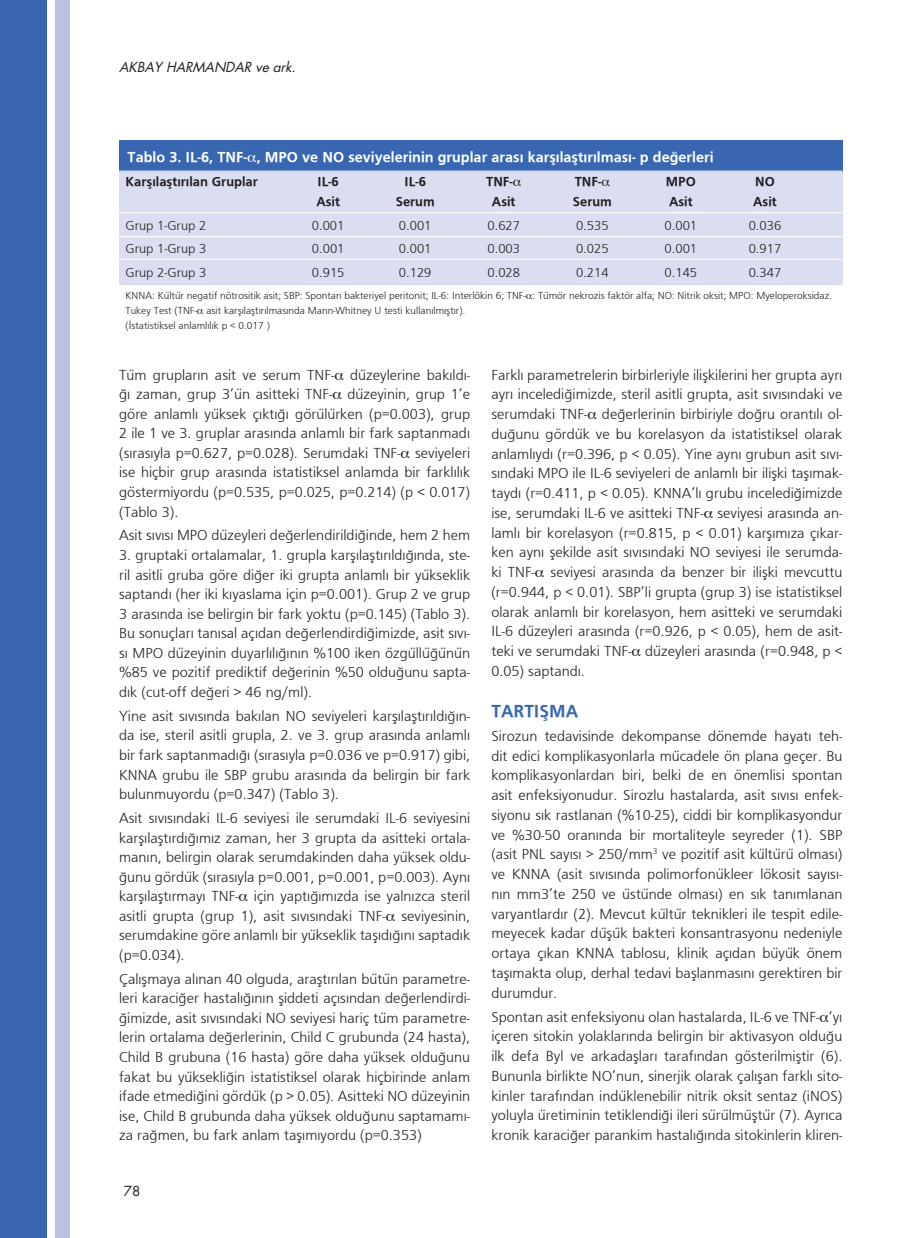
<style>
.page{position:relative;width:919px;height:1238px;background:#fff}
.page>*{position:absolute;margin:0;border:0;box-sizing:border-box;transform-origin:0 0}
.t1{font:700 18px "Fruga Sans";color:#3866b1}
.t2{font:300 15px/19.8px "Fruga Sans";color:#231f20;text-align:justify}
.t3{font:700 15px "Fruga Sans";color:#fff}
.t4{font:300 13.5px "Fruga Sans";color:#231f20}
.t5{font:700 13.5px "Fruga Sans";color:#231f20}
.t6{font:italic 13.5px "Futura OTF";color:#231f20}
.t7{font:13.5px "Futura OTF";color:#231f20}
.t8{font:300 10.5px/15px "Fruga Sans";color:#231f20}
</style>
<div class="page">
<div style="left:0;top:0;width:47px;height:1237px;background:#3866b1"></div>
<div style="left:55px;top:0;width:15px;height:1237px;background:#bbc2e1"></div>
<div style="left:119px;top:169px;width:723px;height:115px;background:#dadef0"></div>
<div style="left:119px;top:140px;width:723px;height:32px;background:#3866b1"></div>
<hr style="left:119px;top:171px;width:723px;height:1px;background:#fff">
<hr style="left:119px;top:212px;width:723px;height:1px;background:#fff">
<hr style="left:119px;top:236px;width:723px;height:1px;background:#fff">
<hr style="left:119px;top:259px;width:723px;height:1px;background:#fff">
<p class="t6" style="left:119px;top:58px;width:178px">AKBAY HARMANDAR ve ark.</p>
<p class="t3" style="left:128px;top:148px;width:587px">Tablo 3. IL-6, TNF- , MPO ve NO seviyelerinin gruplar arası karşılaştırılması- p değerleri</p>
<p class="t5" style="left:125px;top:174px;width:134px">Karşılaştırılan Gruplar</p>
<p class="t5" style="left:317px;top:174px;width:23px">IL-6</p>
<p class="t5" style="left:404px;top:174px;width:23px">IL-6</p>
<p class="t5" style="left:486px;top:174px;width:28px">TNF-</p>
<p class="t5" style="left:574px;top:174px;width:28px">TNF-</p>
<p class="t5" style="left:666px;top:174px;width:31px">MPO</p>
<p class="t5" style="left:755px;top:174px;width:21px">NO</p>
<p class="t5" style="left:316px;top:193px;width:25px">Asit</p>
<p class="t5" style="left:395px;top:193px;width:40px">Serum</p>
<p class="t5" style="left:492px;top:193px;width:25px">Asit</p>
<p class="t5" style="left:572px;top:193px;width:40px">Serum</p>
<p class="t5" style="left:669px;top:193px;width:25px">Asit</p>
<p class="t5" style="left:753px;top:193px;width:25px">Asit</p>
<p class="t4" style="left:125px;top:217px;width:82px">Grup 1-Grup 2</p>
<p class="t4" style="left:312px;top:217px;width:34px">0.001</p>
<p class="t4" style="left:399px;top:217px;width:34px">0.001</p>
<p class="t4" style="left:487px;top:217px;width:34px">0.627</p>
<p class="t4" style="left:576px;top:217px;width:34px">0.535</p>
<p class="t4" style="left:664px;top:217px;width:34px">0.001</p>
<p class="t4" style="left:748px;top:217px;width:34px">0.036</p>
<p class="t4" style="left:125px;top:241px;width:82px">Grup 1-Grup 3</p>
<p class="t4" style="left:312px;top:241px;width:34px">0.001</p>
<p class="t4" style="left:399px;top:241px;width:34px">0.001</p>
<p class="t4" style="left:487px;top:241px;width:34px">0.003</p>
<p class="t4" style="left:576px;top:241px;width:34px">0.025</p>
<p class="t4" style="left:664px;top:241px;width:34px">0.001</p>
<p class="t4" style="left:748px;top:241px;width:34px">0.917</p>
<p class="t4" style="left:126px;top:265px;width:82px">Grup 2-Grup 3</p>
<p class="t4" style="left:312px;top:265px;width:34px">0.915</p>
<p class="t4" style="left:399px;top:265px;width:34px">0.129</p>
<p class="t4" style="left:487px;top:265px;width:34px">0.028</p>
<p class="t4" style="left:576px;top:265px;width:34px">0.214</p>
<p class="t4" style="left:664px;top:265px;width:34px">0.145</p>
<p class="t4" style="left:748px;top:265px;width:34px">0.347</p>
<p class="t8" style="left:125px;top:288px;width:708px">KNNA: Kültür negatif nötrositik asit; SBP: Spontan bakteriyel peritonit; IL-6: Interlökin 6; TNF- : Tümör nekrozis faktör alfa; NO: Nitrik oksit; MPO: Myeloperoksidaz.<br>Tukey Test (TNF- asit karşılaştırılmasında Mann-Whitney U testi kullanılmıştır).<br>(İstatistiksel anlamlılık p &lt; 0.017 )</p>
<p class="t2" style="left:119px;top:364px;width:352px">Tüm grupların asit ve serum TNF- düzeylerine bakıldı&shy;ğı zaman, grup 3’ün asitteki TNF- düzeyinin, grup 1’e göre anlamlı yüksek çıktığı görülürken (p=0.003), grup 2 ile 1 ve 3. gruplar arasında anlamlı bir fark saptanmadı (sırasıyla p=0.627, p=0.028). Serumdaki TNF- seviyeleri ise hiçbir grup arasında istatistiksel anlamda bir farklılık göstermiyordu (p=0.535, p=0.025, p=0.214) (p &lt; 0.017) (Tablo 3).</p>
<p class="t2" style="left:119px;top:525px;width:352px">Asit sıvısı MPO düzeyleri değerlendirildiğinde, hem 2 hem</p>
<p class="t2" style="left:119px;top:545px;width:352px">3. gruptaki ortalamalar, 1. grupla karşılaştırıldığında, ste&shy;ril asitli gruba göre diğer iki grupta anlamlı bir yükseklik saptandı (her iki kıyaslama için p=0.001). Grup 2 ve grup 3 arasında ise belirgin bir fark yoktu (p=0.145) (Tablo 3).<br>Bu sonuçları tanısal açıdan değerlendirdiğimizde, asit sıvı&shy;sı MPO düzeyinin duyarlılığının %100 iken özgüllüğünün %85 ve pozitif prediktif değerinin %50 olduğunu sapta&shy;dık (cut-off değeri &gt; 46 ng/ml).</p>
<p class="t2" style="left:119px;top:705px;width:352px">Yine asit sıvısında bakılan NO seviyeleri karşılaştırıldığın&shy;da ise, steril asitli grupla, 2. ve 3. grup arasında anlamlı bir fark saptanmadığı (sırasıyla p=0.036 ve p=0.917) gibi, KNNA grubu ile SBP grubu arasında da belirgin bir fark bulunmuyordu (p=0.347) (Tablo 3).</p>
<p class="t2" style="left:119px;top:807px;width:352px">Asit sıvısındaki IL-6 seviyesi ile serumdaki IL-6 seviyesini karşılaştırdığımız zaman, her 3 grupta da asitteki ortala&shy;manın, belirgin olarak serumdakinden daha yüksek oldu&shy;ğunu gördük (sırasıyla p=0.001, p=0.001, p=0.003). Aynı karşılaştırmayı TNF- için yaptığımızda ise yalnızca steril asitli grupta (grup 1), asit sıvısındaki TNF- seviyesinin, serumdakine göre anlamlı bir yükseklik taşıdığını saptadık (p=0.034).</p>
<p class="t2" style="left:119px;top:968px;width:352px">Çalışmaya alınan 40 olguda, araştırılan bütün parametre&shy;leri karaciğer hastalığının şiddeti açısından değerlendirdi&shy;ğimizde, asit sıvısındaki NO seviyesi hariç tüm parametre&shy;lerin ortalama değerlerinin, Child C grubunda (24 hasta), Child B grubuna (16 hasta) göre daha yüksek olduğunu fakat bu yüksekliğin istatistiksel olarak hiçbirinde anlam ifade etmediğini gördük (p &gt; 0.05). Asitteki NO düzeyinin ise, Child B grubunda daha yüksek olduğunu saptamamı&shy;za rağmen, bu fark anlam taşımıyordu (p=0.353)</p>
<p class="t7" style="left:124px;top:1181px;width:18px">78</p>
<p class="t2" style="left:491px;top:364px;width:352px">Farklı parametrelerin birbirleriyle ilişkilerini her grupta ayrı ayrı incelediğimizde, steril asitli grupta, asit sıvısındaki ve serumdaki TNF- değerlerinin birbiriyle doğru orantılı ol&shy;duğunu gördük ve bu korelasyon da istatistiksel olarak anlamlıydı (r=0.396, p &lt; 0.05). Yine aynı grubun asit sıvı&shy;sındaki MPO ile IL-6 seviyeleri de anlamlı bir ilişki taşımak&shy;taydı (r=0.411, p &lt; 0.05). KNNA’lı grubu incelediğimizde ise, serumdaki IL-6 ve asitteki TNF- seviyesi arasında an&shy;lamlı bir korelasyon (r=0.815, p &lt; 0.01) karşımıza çıkar&shy;ken aynı şekilde asit sıvısındaki NO seviyesi ile serumda&shy;ki TNF- seviyesi arasında da benzer bir ilişki mevcuttu (r=0.944, p &lt; 0.01). SBP’li grupta (grup 3) ise istatistiksel olarak anlamlı bir korelasyon, hem asitteki ve serumdaki IL-6 düzeyleri arasında (r=0.926, p &lt; 0.05), hem de asit&shy;teki ve serumdaki TNF- düzeyleri arasında (r=0.948, p &lt; 0.05) saptandı.</p>
<p class="t1" style="left:491px;top:700px;width:88px">TARTIŞMA</p>
<p class="t2" style="left:491px;top:725px;width:352px">Sirozun tedavisinde dekompanse dönemde hayatı teh&shy;dit edici komplikasyonlarla mücadele ön plana geçer. Bu komplikasyonlardan biri, belki de en önemlisi spontan asit enfeksiyonudur. Sirozlu hastalarda, asit sıvısı enfek&shy;siyonu sık rastlanan (%10-25), ciddi bir komplikasyondur ve %30-50 oranında bir mortaliteyle seyreder (1). SBP (asit PNL sayısı &gt; 250/mm<sup>3</sup> ve pozitif asit kültürü olması) ve KNNA (asit sıvısında polimorfonükleer lökosit sayısı&shy;nın mm3’te 250 ve üstünde olması) en sık tanımlanan varyantlardır (2). Mevcut kültür teknikleri ile tespit edile&shy;meyecek kadar düşük bakteri konsantrasyonu nedeniyle ortaya çıkan KNNA tablosu, klinik açıdan büyük önem taşımakta olup, derhal tedavi başlanmasını gerektiren bir durumdur.</p>
<p class="t2" style="left:491px;top:1006px;width:352px">Spontan asit enfeksiyonu olan hastalarda, IL-6 ve TNF- ’yı içeren sitokin yolaklarında belirgin bir aktivasyon olduğu ilk defa Byl ve arkadaşları tarafından gösterilmiştir (6).<br>Bununla birlikte NO’nun, sinerjik olarak çalışan farklı sito&shy;kinler tarafından indüklenebilir nitrik oksit sentaz (iNOS) yoluyla üretiminin tetiklendiği ileri sürülmüştür (7). Ayrıca kronik karaciğer parankim hastalığında sitokinlerin kliren-</p>
</div>
